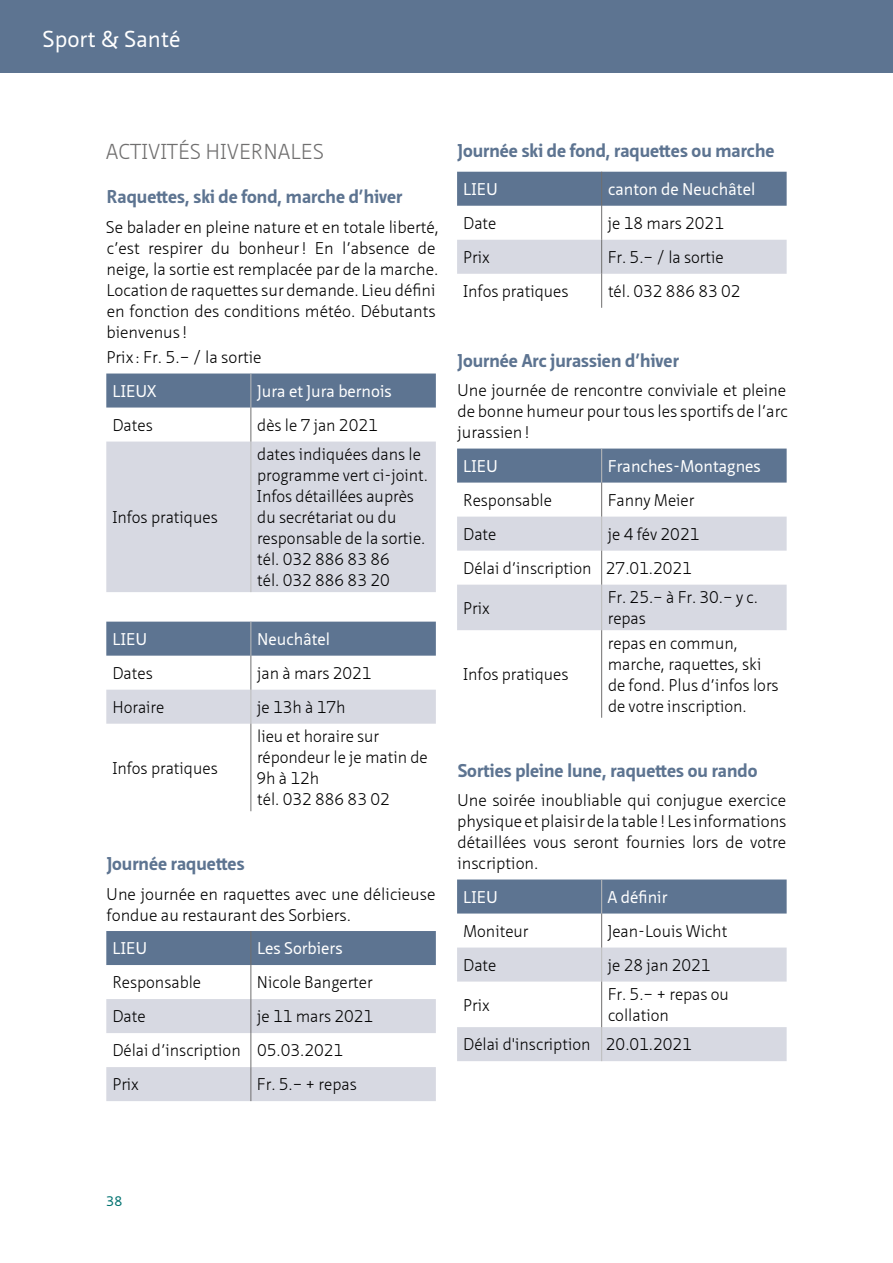
<style>
.page{position:relative;width:893px;height:1263px;background:#fff}
.page>*{position:absolute;margin:0;border:0;box-sizing:border-box;transform-origin:0 0}
.t1{font:22.5px "Neue Sans Pro";letter-spacing:.005em;color:#fff}
.t2{font:300 21px "Neue Sans Pro";color:#706f6f}
.t3{font:700 18px "Neue Sans Pro";color:#5d7491}
.t4{font:300 16.5px/21px "Neue Sans Pro";color:#000}
.t5{font:16.5px "Neue Sans Pro";color:#fff}
.t6{font:13.5px "Neue Sans Pro";color:#007270}
</style>
<div class="page">
<div style="left:0;top:0;width:893px;height:72px;background:#5d7491"></div>
<div style="left:106px;top:373px;width:330px;height:34px;background:#5d7491"></div>
<div style="left:106px;top:442px;width:330px;height:150px;background:#d7d9e2"></div>
<hr style="left:251px;top:373px;width:1px;height:34px;background:#bcbcbc">
<hr style="left:251px;top:442px;width:1px;height:150px;background:#bcbcbc">
<hr style="left:251px;top:407px;width:1px;height:35px;background:#706f6f">
<div style="left:106px;top:622px;width:330px;height:34px;background:#5d7491"></div>
<div style="left:106px;top:690px;width:330px;height:34px;background:#d7d9e2"></div>
<hr style="left:251px;top:622px;width:1px;height:34px;background:#bcbcbc">
<hr style="left:251px;top:690px;width:1px;height:34px;background:#bcbcbc">
<hr style="left:251px;top:656px;width:1px;height:34px;background:#706f6f">
<hr style="left:251px;top:724px;width:1px;height:87px;background:#706f6f">
<div style="left:106px;top:931px;width:330px;height:34px;background:#5d7491"></div>
<svg style="left:106px;top:999px;width:330px;height:102px"></svg>
<hr style="left:251px;top:931px;width:1px;height:34px;background:#706f6f">
<hr style="left:251px;top:965px;width:1px;height:34px;background:#706f6f">
<hr style="left:251px;top:999px;width:1px;height:34px;background:#706f6f">
<hr style="left:251px;top:1033px;width:1px;height:34px;background:#706f6f">
<hr style="left:251px;top:1067px;width:1px;height:34px;background:#706f6f">
<div style="left:457px;top:172px;width:330px;height:34px;background:#5d7491"></div>
<div style="left:457px;top:240px;width:330px;height:34px;background:#d7d9e2"></div>
<hr style="left:601px;top:172px;width:1px;height:34px;background:#706f6f">
<hr style="left:601px;top:206px;width:1px;height:34px;background:#706f6f">
<hr style="left:601px;top:240px;width:1px;height:34px;background:#706f6f">
<hr style="left:601px;top:274px;width:1px;height:34px;background:#706f6f">
<div style="left:457px;top:449px;width:330px;height:34px;background:#5d7491"></div>
<svg style="left:457px;top:517px;width:330px;height:113px"></svg>
<hr style="left:601px;top:449px;width:1px;height:34px;background:#bcbcbc">
<hr style="left:601px;top:517px;width:1px;height:34px;background:#bcbcbc">
<hr style="left:601px;top:585px;width:1px;height:45px;background:#bcbcbc">
<hr style="left:601px;top:483px;width:1px;height:34px;background:#706f6f">
<hr style="left:601px;top:551px;width:1px;height:34px;background:#706f6f">
<hr style="left:601px;top:630px;width:1px;height:88px;background:#706f6f">
<div style="left:457px;top:879px;width:330px;height:34px;background:#5d7491"></div>
<svg style="left:457px;top:947px;width:330px;height:114px"></svg>
<hr style="left:601px;top:879px;width:1px;height:34px;background:#bcbcbc">
<hr style="left:601px;top:947px;width:1px;height:34px;background:#bcbcbc">
<hr style="left:601px;top:1027px;width:1px;height:34px;background:#bcbcbc">
<hr style="left:601px;top:913px;width:1px;height:34px;background:#706f6f">
<hr style="left:601px;top:981px;width:1px;height:46px;background:#706f6f">
<h1 class="t1" style="left:43px;top:24px;width:139px">Sport &amp; Santé</h1>
<p class="t2" style="left:106px;top:138px;width:220px">ACTIVITÉS HIVERNALES</p>
<p class="t3" style="left:107px;top:185px;width:297px">Raquettes, ski de fond, marche d’hiver</p>
<p class="t4" style="left:106px;top:216px;width:335px">Se balader en pleine nature et en totale liberté, c’est respirer du bonheur! En l’absence de neige, la sortie est remplacée par de la marche.<br>Location de raquettes sur demande. Lieu défini en fonction des conditions météo. Débutants bienvenus !</p>
<p class="t4" style="left:106px;top:347px;width:157px">Prix : Fr. 5.– / la sortie</p>
<p class="t5" style="left:113px;top:380px;width:46px">LIEUX</p>
<p class="t5" style="left:257px;top:380px;width:136px">Jura et Jura bernois</p>
<p class="t4" style="left:112px;top:414px;width:42px">Dates</p>
<p class="t4" style="left:257px;top:414px;width:122px">dès le 7 jan 2021</p>
<p class="t4" style="left:112px;top:506px;width:107px">Infos pratiques</p>
<p class="t4" style="left:257px;top:443px;width:173px">dates indiquées dans le programme vert ci-joint.<br>Infos détaillées auprès du secrétariat ou du responsable de la sortie. tél. 032 886 83 86<br>tél. 032 886 83 20</p>
<p class="t5" style="left:113px;top:628px;width:36px">LIEU</p>
<p class="t5" style="left:257px;top:628px;width:75px">Neuchâtel</p>
<p class="t4" style="left:112px;top:662px;width:42px">Dates</p>
<p class="t4" style="left:257px;top:662px;width:116px">jan à mars 2021</p>
<p class="t4" style="left:112px;top:696px;width:53px">Horaire</p>
<p class="t4" style="left:257px;top:696px;width:90px">je 13h à 17h</p>
<p class="t4" style="left:112px;top:757px;width:107px">Infos pratiques</p>
<p class="t4" style="left:256px;top:726px;width:173px">lieu et horaire sur répondeur le je matin de<br>9h à 12h<br>tél. 032 886 83 02</p>
<p class="t3" style="left:107px;top:852px;width:139px">Journée raquettes</p>
<p class="t4" style="left:106px;top:883px;width:331px">Une journée en raquettes avec une délicieuse fondue au restaurant des Sorbiers.</p>
<p class="t5" style="left:113px;top:938px;width:36px">LIEU</p>
<p class="t5" style="left:257px;top:938px;width:87px">Les Sorbiers</p>
<p class="t4" style="left:112px;top:972px;width:90px">Responsable</p>
<p class="t4" style="left:257px;top:972px;width:117px">Nicole Bangerter</p>
<p class="t4" style="left:112px;top:1006px;width:35px">Date</p>
<p class="t4" style="left:112px;top:999px;width:262px;line-height:34px;text-indent:145px">je 11 mars 2021<br>Délai d’inscription 05.03.2021<br>Prix</p>
<p class="t4" style="left:257px;top:1074px;width:101px">Fr. 5.– + repas</p>
<p class="t3" style="left:458px;top:139px;width:318px">Journée ski de fond, raquettes ou marche</p>
<p class="t5" style="left:463px;top:178px;width:36px">LIEU</p>
<p class="t5" style="left:608px;top:178px;width:149px">canton de Neuchâtel</p>
<p class="t4" style="left:463px;top:212px;width:35px">Date</p>
<p class="t4" style="left:608px;top:212px;width:118px">je 18 mars 2021</p>
<p class="t4" style="left:463px;top:246px;width:28px">Prix</p>
<p class="t4" style="left:608px;top:246px;width:118px">Fr. 5.– / la sortie</p>
<p class="t4" style="left:463px;top:280px;width:107px">Infos pratiques</p>
<p class="t4" style="left:608px;top:280px;width:134px">tél. 032 886 83 02</p>
<p class="t3" style="left:458px;top:349px;width:223px">Journée Arc jurassien d’hiver</p>
<p class="t4" style="left:457px;top:380px;width:332px;text-align:justify">Une journée de rencontre conviviale et pleine de bonne humeur pour tous les sportifs de l’arc jurassien!</p>
<p class="t5" style="left:463px;top:455px;width:36px">LIEU</p>
<p class="t5" style="left:608px;top:455px;width:154px">Franches-Montagnes</p>
<p class="t4" style="left:463px;top:489px;width:90px">Responsable</p>
<p class="t4" style="left:608px;top:489px;width:88px">Fanny Meier</p>
<p class="t4" style="left:463px;top:523px;width:35px">Date</p>
<p class="t4" style="left:463px;top:517px;width:238px;line-height:34px;text-indent:145px">je 4 fév 2021<br>Délai d’inscription 27.01.2021</p>
<p class="t4" style="left:463px;top:597px;width:28px">Prix</p>
<p class="t4" style="left:608px;top:587px;width:152px">Fr. 25.– à Fr. 30.– y c. repas</p>
<p class="t4" style="left:463px;top:664px;width:107px">Infos pratiques</p>
<p class="t4" style="left:608px;top:632px;width:172px">repas en commun, marche, raquettes, ski de fond. Plus d’infos lors de votre inscription.</p>
<p class="t3" style="left:458px;top:759px;width:301px">Sorties pleine lune, raquettes ou rando</p>
<p class="t4" style="left:457px;top:790px;width:331px;text-align:justify">Une soirée inoubliable qui conjugue exercice physique et plaisir de la table! Les informations détaillées vous seront fournies lors de votre inscription.</p>
<p class="t5" style="left:463px;top:886px;width:36px">LIEU</p>
<p class="t5" style="left:607px;top:886px;width:61px">A définir</p>
<p class="t4" style="left:463px;top:920px;width:67px">Moniteur</p>
<p class="t4" style="left:608px;top:920px;width:121px">Jean-Louis Wicht</p>
<p class="t4" style="left:463px;top:954px;width:35px">Date</p>
<p class="t4" style="left:608px;top:954px;width:104px">je 28 jan 2021</p>
<p class="t4" style="left:463px;top:994px;width:28px">Prix</p>
<p class="t4" style="left:608px;top:983px;width:123px">Fr. 5.– + repas ou collation</p>
<p class="t4" style="left:463px;top:1034px;width:230px">Délai d'inscription 20.01.2021</p>
<p class="t6" style="left:106px;top:1192px;width:18px">38</p>
</div>
